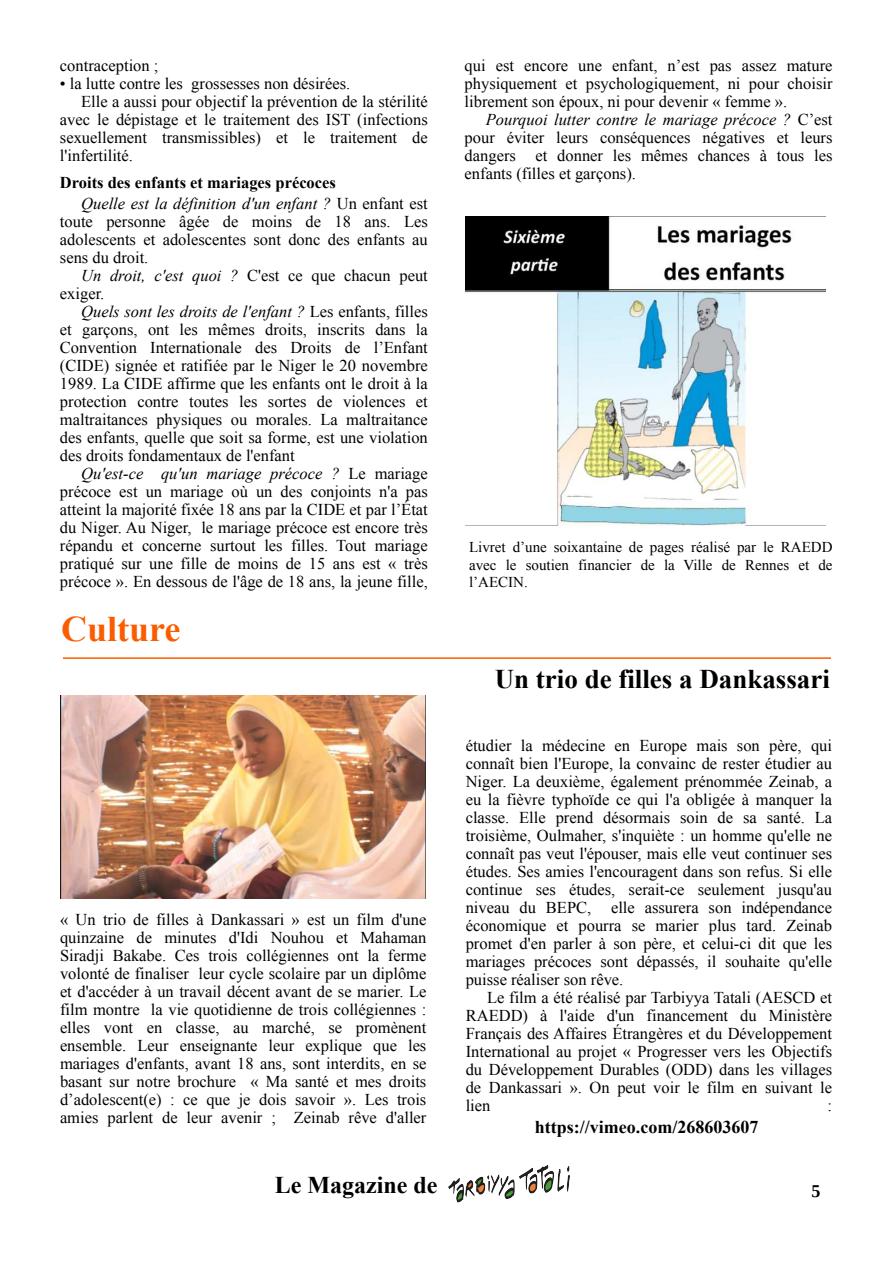
<style>
.page{position:relative;width:893px;height:1263px;background:#fff}
.page>*{position:absolute;margin:0;border:0;box-sizing:border-box;transform-origin:0 0}
.t1{font:700 36px "Times New Roman";color:#fa5c00}
.t2{font:700 27px "Times New Roman";color:#000}
.t3{font:700 24px "Times New Roman";color:#000}
.t4{font:700 18px "Times New Roman";color:#000}
.t5{font:700 18px "Liberation Serif";color:#000}
.t6{font:16.5px/18px "Times New Roman";color:#000;text-align:justify}
.t7{font:700 16.5px/21px "Times New Roman";color:#000}
.t8{font:15px/17.2px "Times New Roman";color:#000;text-align:justify}
.s1{font-weight:400;font-style:italic}
.s2{font-weight:400}
.s3{font-style:italic}
</style>
<div class="page">
<img style="left:449px;top:1165px;width:120px;height:38px">
<hr style="left:63px;top:657px;width:768px;height:2px;background:#fa5c00">
<img style="left:60px;top:695px;width:365px;height:203px">
<img style="left:466px;top:217px;width:359px;height:308px">
<p class="t6" style="left:60px;top:59px;width:100px">contraception ;</p>
<p class="t6" style="left:60px;top:77px;width:292px">• la lutte contre les grossesses non désirées.</p>
<p class="t6" style="left:81px;top:95px;width:348px">Elle a aussi pour objectif la prévention de la stérilité</p>
<p class="t6" style="left:60px;top:113px;width:369px">avec le dépistage et le traitement des IST (infections</p>
<p class="t6" style="left:60px;top:131px;width:369px">sexuellement transmissibles) et le traitement de</p>
<p class="t6" style="left:60px;top:149px;width:75px">l'infertilité.</p>
<p class="t7" style="left:81px;top:173px;width:348px;text-indent:-21px">Droits des enfants et mariages précoces<br><span class="s1">Quelle est la définition d'un enfant ?</span> <span class="s2">Un enfant est</span></p>
<p class="t6" style="left:60px;top:214px;width:369px">toute personne âgée de moins de 18 ans. Les adolescents et adolescentes sont donc des enfants au sens du droit.</p>
<p class="t6" style="left:60px;top:268px;width:369px;text-indent:21px"><span class="s3">Un droit, c'est quoi ?</span> C'est ce que chacun peut exiger.</p>
<p class="t6" style="left:60px;top:304px;width:369px;text-indent:21px"><span class="s3">Quels sont les droits de l'enfant ?</span> Les enfants, filles et garçons, ont les mêmes droits, inscrits dans la Convention Internationale des Droits de l’Enfant (CIDE) signée et ratifiée par le Niger le 20 novembre 1989. La CIDE affirme que les enfants ont le droit à la protection contre toutes les sortes de violences et maltraitances physiques ou morales. La maltraitance des enfants, quelle que soit sa forme, est une violation des droits fondamentaux de l'enfant</p>
<p class="t6" style="left:60px;top:466px;width:369px;text-indent:21px"><span class="s3">Qu'est-ce qu'un mariage précoce ?</span> Le mariage précoce est un mariage où un des conjoints n'a pas atteint la majorité fixée 18 ans par la CIDE et par l’État du Niger. Au Niger, le mariage précoce est encore très répandu et concerne surtout les filles. Tout mariage pratiqué sur une fille de moins de 15 ans est « très précoce ». En dessous de l'âge de 18 ans, la jeune fille,</p>
<h1 class="t1" style="left:61px;top:616px;width:121px">Culture</h1>
<p class="t6" style="left:60px;top:912px;width:368px">« Un trio de filles à Dankassari » est un film d'une quinzaine de minutes d'Idi Nouhou et Mahaman Siradji Bakabe. Ces trois collégiennes ont la ferme volonté de finaliser leur cycle scolaire par un diplôme et d'accéder à un travail décent avant de se marier. Le film montre la vie quotidienne de trois collégiennes : elles vont en classe, au marché, se promènent ensemble. Leur enseignante leur explique que les mariages d'enfants, avant 18 ans, sont interdits, en se basant sur notre brochure « Ma santé et mes droits d’adolescent(e) : ce que je dois savoir ». Les trois amies parlent de leur avenir ; Zeinab rêve d'aller</p>
<h3 class="t3" style="left:275px;top:1176px;width:164px">Le Magazine de</h3>
<p class="t6" style="left:465px;top:59px;width:369px">qui est encore une enfant, n’est pas assez mature physiquement et psychologiquement, ni pour choisir librement son époux, ni pour devenir « femme ».</p>
<p class="t6" style="left:465px;top:113px;width:369px;text-indent:21px"><span class="s3">Pourquoi lutter contre le mariage précoce ?</span> C’est pour éviter leurs conséquences négatives et leurs dangers et donner les mêmes chances à tous les enfants (filles et garçons).</p>
<p class="t8" style="left:469px;top:540px;width:365px">Livret d’une soixantaine de pages réalisé par le RAEDD avec le soutien financier de la Ville de Rennes et de l’AECIN.</p>
<h2 class="t2" style="left:495px;top:669px;width:337px">Un trio de filles a Dankassari</h2>
<p class="t6" style="left:466px;top:738px;width:368px">étudier la médecine en Europe mais son père, qui connaît bien l'Europe, la convainc de rester étudier au Niger. La deuxième, également prénommée Zeinab, a eu la fièvre typhoïde ce qui l'a obligée à manquer la classe. Elle prend désormais soin de sa santé. La troisième, Oulmaher, s'inquiète : un homme qu'elle ne connaît pas veut l'épouser, mais elle veut continuer ses études. Ses amies l'encouragent dans son refus. Si elle continue ses études, serait-ce seulement jusqu'au niveau du BEPC, elle assurera son indépendance économique et pourra se marier plus tard. Zeinab promet d'en parler à son père, et celui-ci dit que les mariages précoces sont dépassés, il souhaite qu'elle puisse réaliser son rêve.</p>
<p class="t6" style="left:466px;top:990px;width:368px;text-indent:21px">Le film a été réalisé par Tarbiyya Tatali (AESCD et RAEDD) à l'aide d'un financement du Ministère Français des Affaires Étrangères et du Développement International au projet « Progresser vers les Objectifs du Développement Durables (ODD) dans les villages de Dankassari ». On peut voir le film en suivant le lien</p>
<p class="t6" style="left:827px;top:1098px;width:6px">:</p>
<p class="t4" style="left:535px;top:1120px;width:225px">https://vimeo.com/268603607</p>
<p class="t5" style="left:811px;top:1184px;width:10px">5</p>
</div>
